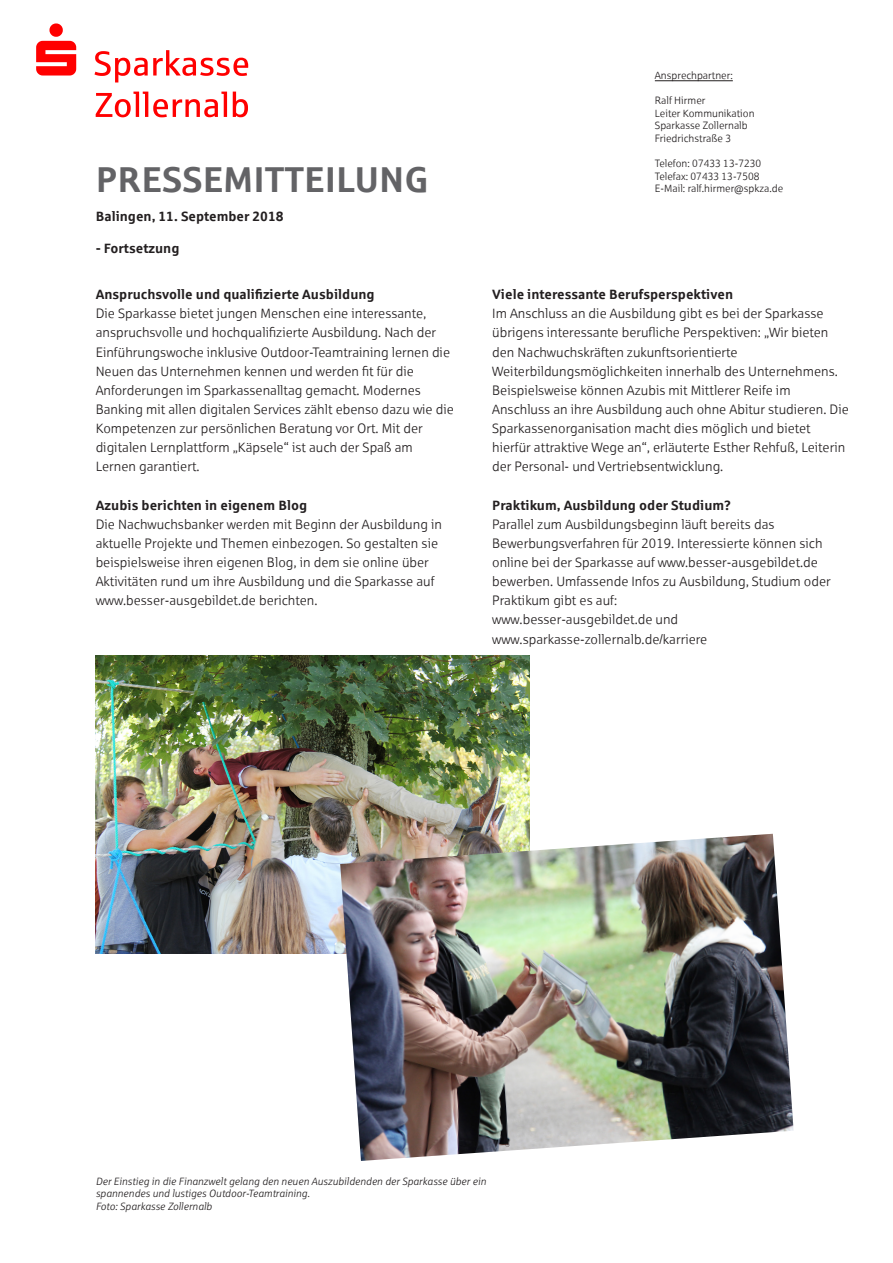
<style>
.page{position:relative;width:893px;height:1263px;background:#fff}
.page>*{position:absolute;margin:0;border:0;box-sizing:border-box;transform-origin:0 0}
.t1{font:700 36px "Sparkasse Rg";color:#636366}
.t2{font:13.5px/19.2px "Sparkasse Lt";color:#231f20}
.t3{font:700 13.5px "Sparkasse Rg";color:#231f20}
.t4{font:10.5px/12.6px "Sparkasse Lt";color:#231f20}
.t5{font:italic 10.5px/12.6px "Sparkasse Lt";color:#231f20}
</style>
<div class="page">
<svg style="left:96px;top:92px;width:152px;height:25px"></svg>
<svg style="left:36px;top:23px;width:212px;height:59px"></svg>
<hr style="left:655px;top:80px;width:78px;height:1px;background:#231f20">
<img style="left:96px;top:656px;width:433px;height:298px">
<img style="left:340px;top:834px;width:454px;height:327px">
<h1 class="t1" style="left:96px;top:156px;width:334px">PRESSEMITTEILUNG</h1>
<p class="t3" style="left:96px;top:207px;width:189px">Balingen, 11. September 2018</p>
<p class="t3" style="left:96px;top:240px;width:85px">- Fortsetzung</p>
<p class="t3" style="left:96px;top:286px;width:280px">Anspruchsvolle und qualifizierte Ausbildung</p>
<p class="t2" style="left:96px;top:304px;width:360px">Die Sparkasse bietet jungen Menschen eine interessante, anspruchsvolle und hochqualifizierte Ausbildung. Nach der Einführungswoche inklusive Outdoor-Teamtraining lernen die Neuen das Unternehmen kennen und werden fit für die Anforderungen im Sparkassenalltag gemacht. Modernes Banking mit allen digitalen Services zählt ebenso dazu wie die Kompetenzen zur persönlichen Beratung vor Ort. Mit der digitalen Lernplattform „Käpsele“ ist auch der Spaß am Lernen garantiert.</p>
<p class="t3" style="left:96px;top:496px;width:213px">Azubis berichten in eigenem Blog</p>
<p class="t2" style="left:96px;top:514px;width:348px">Die Nachwuchsbanker werden mit Beginn der Ausbildung in aktuelle Projekte und Themen einbezogen. So gestalten sie beispielsweise ihren eigenen Blog, in dem sie online über Aktivitäten rund um ihre Ausbildung und die Sparkasse auf www.besser-ausgebildet.de berichten.</p>
<p class="t4" style="left:655px;top:69px;width:79px">Ansprechpartner:</p>
<p class="t4" style="left:655px;top:94px;width:101px">Ralf Hirmer<br>Leiter Kommunikation<br>Sparkasse Zollernalb<br>Friedrichstraße 3</p>
<p class="t4" style="left:655px;top:157px;width:130px">Telefon: 07433 13-7230<br>Telefax: 07433 13-7508<br>E-Mail: ralf.hirmer@spkza.de</p>
<p class="t3" style="left:492px;top:286px;width:242px">Viele interessante Berufsperspektiven</p>
<p class="t2" style="left:492px;top:304px;width:358px">Im Anschluss an die Ausbildung gibt es bei der Sparkasse übrigens interessante berufliche Perspektiven: „Wir bieten den Nachwuchskräften zukunftsorientierte Weiterbildungsmöglichkeiten innerhalb des Unternehmens.<br>Beispielsweise können Azubis mit Mittlerer Reife im Anschluss an ihre Ausbildung auch ohne Abitur studieren. Die Sparkassenorganisation macht dies möglich und bietet hierfür attraktive Wege an“, erläuterte Esther Rehfuß, Leiterin der Personal- und Vertriebsentwicklung.</p>
<p class="t3" style="left:492px;top:496px;width:241px">Praktikum, Ausbildung oder Studium?</p>
<p class="t2" style="left:492px;top:514px;width:340px">Parallel zum Ausbildungsbeginn läuft bereits das Bewerbungsverfahren für 2019. Interessierte können sich online bei der Sparkasse auf www.besser-ausgebildet.de bewerben. Umfassende Infos zu Ausbildung, Studium oder Praktikum gibt es auf:<br>www.besser-ausgebildet.de und www.sparkasse-zollernalb.de/karriere</p>
<p class="t5" style="left:96px;top:1174px;width:392px">Der Einstieg in die Finanzwelt gelang den neuen Auszubildenden der Sparkasse über ein spannendes und lustiges Outdoor-Teamtraining.<br>Foto: Sparkasse Zollernalb</p>
</div>
